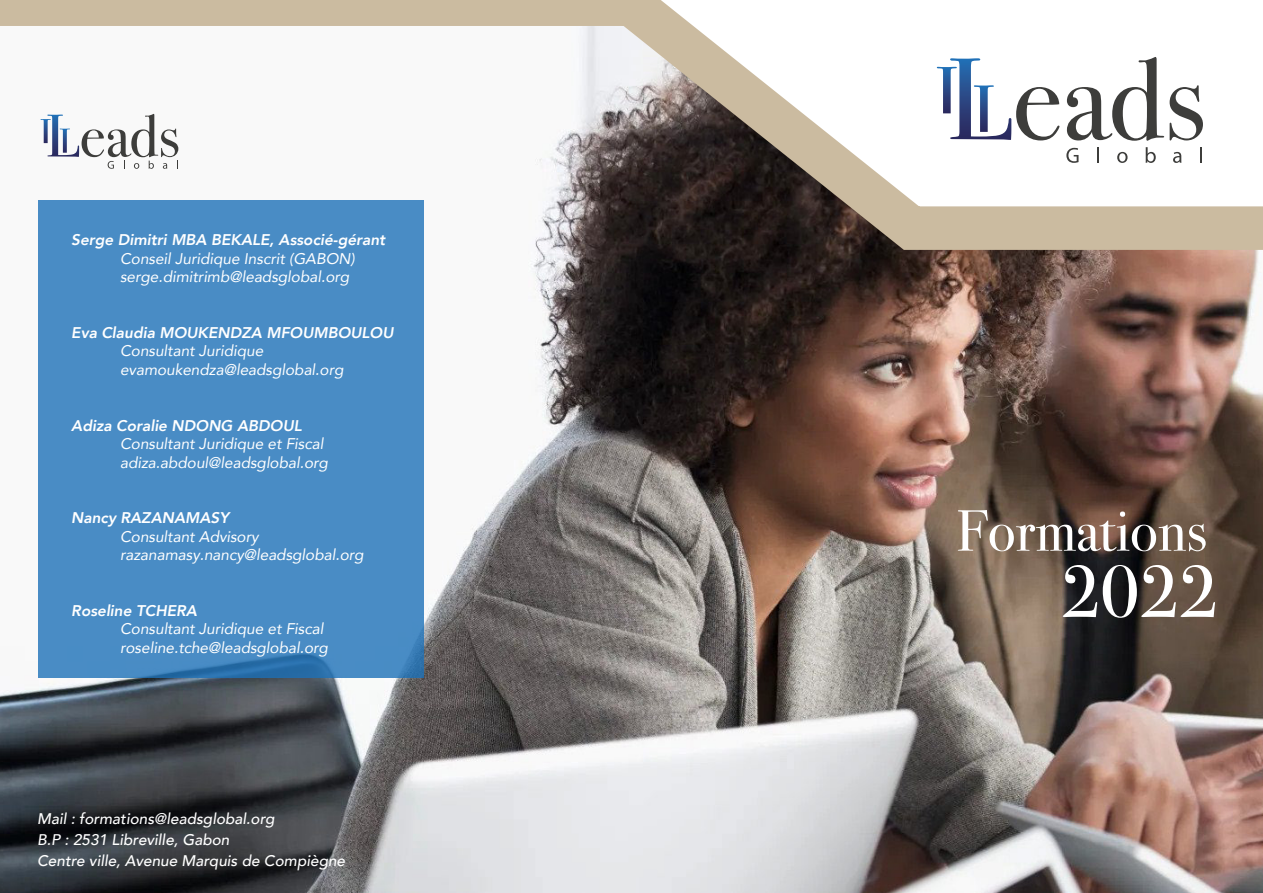
<style>
.page{position:relative;width:1263px;height:893px;background:#fff}
.page>*{position:absolute;margin:0;border:0;box-sizing:border-box;transform-origin:0 0}
.t1{font:73.65px "Bodoni Svty Two ITCTT";color:#fff}
.t2{font:58.05px "Bodoni Svty Two ITCTT";color:#fff}
.t3{font:italic 15.45px/18.6px "Avenir";letter-spacing:-.005em;color:#fff}
.t4{font:italic 800 15.45px "Avenir";letter-spacing:-.005em;color:#fff}
.t5{font:italic 500 15.45px/20.9px "Avenir";color:#fff}
</style>
<div class="page">
<img style="left:0;top:272px;width:1263px;height:621px">
<div style="left:38px;top:201px;width:386px;height:477px;background:#498cc5"></div>
<svg style="left:0;top:0;width:1263px;height:272px"></svg>
<svg style="left:1067px;top:57px;width:136px;height:84px"></svg>
<svg style="left:937px;top:58px;width:122px;height:82px"></svg>
<svg style="left:1066px;top:148px;width:12px;height:15px"></svg>
<svg style="left:1097px;top:147px;width:2px;height:16px"></svg>
<svg style="left:1117px;top:152px;width:10px;height:11px"></svg>
<svg style="left:1145px;top:147px;width:11px;height:16px"></svg>
<svg style="left:1173px;top:152px;width:8px;height:11px"></svg>
<svg style="left:1200px;top:147px;width:2px;height:16px"></svg>
<svg style="left:41px;top:114px;width:137px;height:55px"></svg>
<p class="t4" style="left:71px;top:231px;width:315px">Serge Dimitri MBA BEKALE, Associé-gérant</p>
<p class="t3" style="left:120px;top:249px;width:236px">Conseil Juridique Inscrit (GABON) serge.dimitrimb@leadsglobal.org</p>
<p class="t4" style="left:71px;top:323px;width:324px">Eva Claudia MOUKENDZA MFOUMBOULOU</p>
<p class="t3" style="left:120px;top:342px;width:225px">Consultant Juridique evamoukendza@leadsglobal.org</p>
<p class="t4" style="left:71px;top:416px;width:232px">Adiza Coralie NDONG ABDOUL</p>
<p class="t3" style="left:120px;top:434px;width:209px">Consultant Juridique et Fiscal adiza.abdoul@leadsglobal.org</p>
<p class="t4" style="left:71px;top:509px;width:159px">Nancy RAZANAMASY</p>
<p class="t3" style="left:120px;top:527px;width:245px">Consultant Advisory razanamasy.nancy@leadsglobal.org</p>
<p class="t4" style="left:71px;top:601px;width:127px">Roseline TCHERA</p>
<p class="t3" style="left:120px;top:620px;width:209px">Consultant Juridique et Fiscal roseline.tche@leadsglobal.org</p>
<p class="t5" style="left:37px;top:809px;width:310px">Mail : formations@leadsglobal.org<br>B.P : 2531 Libreville, Gabon<br>Centre ville, Avenue Marquis de Compiègne</p>
<h2 class="t2" style="left:956px;top:483px;width:252px">Formations</h2>
<h1 class="t1" style="left:1061px;top:531px;width:159px">2022</h1>
</div>
